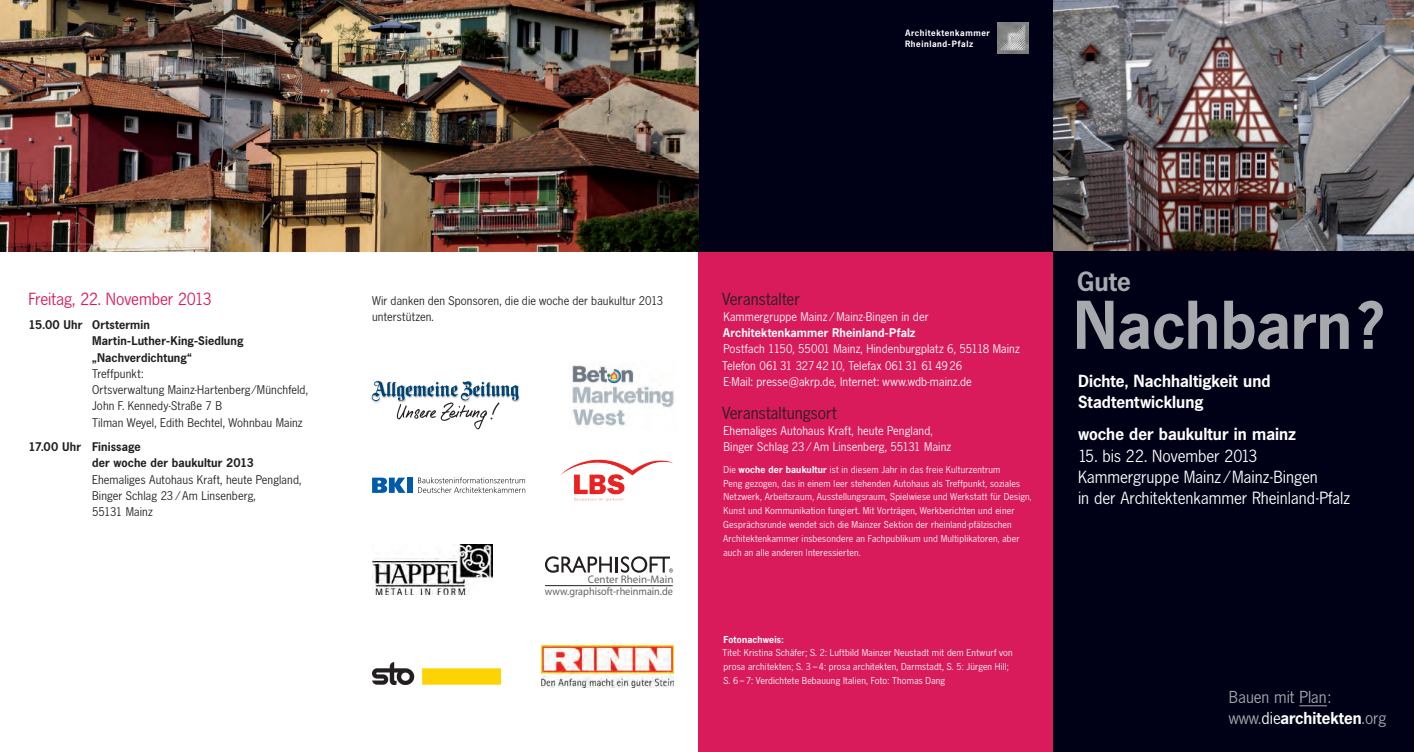
<style>
.page{position:relative;width:1414px;height:752px;background:#fff}
.page>*{position:absolute;margin:0;border:0;box-sizing:border-box;transform-origin:0 0}
.t1{font:700 68.75px "News Gothic BQ";color:#a8a9ad}
.t2{font:700 27.5px "News Gothic BQ";color:#a8a9ad}
.t3{font:17.5px/21.2px "News Gothic BQ";color:#fff}
.t4{font:700 17.5px/21.2px "News Gothic BQ";color:#fff}
.t5{font:17.5px "News Gothic BQ";color:#231f20}
.t6{font:17.5px "News Gothic BQ";color:#d91a5b}
.t7{font:17.25px/21px "News Gothic BQ";color:#a8a9ad}
.t8{font:12.5px/16.2px "News Gothic BQ";letter-spacing:.01em;color:#231f20}
.t9{font:12.5px/16.2px "News Gothic BQ";letter-spacing:.01em;color:#fff}
.t10{font:700 12.5px/16.2px "News Gothic BQ";letter-spacing:.01em;color:#231f20}
.t11{font:700 12.5px "News Gothic BQ";letter-spacing:.01em;color:#fff}
.t12{font:11px/12px "Myriad Pro";color:#636366;text-align:right}
.t13{font:10px/13.8px "News Gothic BQ";letter-spacing:.015em;color:#fff}
.t14{font:700 10px "News Gothic BQ";letter-spacing:.01em;color:#fff}
.t15{font:700 9.12px/11px "News Gothic BQ";letter-spacing:.06em;color:#fff}
.s1{font-weight:700}
.s2{color:#fff}
.s3{font-weight:700;color:#fff}
</style>
<div class="page">
<img style="left:1052px;top:0;width:362px;height:252px">
<div style="left:1052px;top:252px;width:362px;height:499px;background:#000117"></div>
<div style="left:698px;top:4px;width:354px;height:747px;background:#d91a5b"></div>
<div style="left:698px;top:0;width:354px;height:252px;background:#000117"></div>
<img style="left:0;top:0;width:698px;height:252px">
<svg style="left:1299px;top:705px;width:28px;height:1px"></svg>
<img style="left:997px;top:22px;width:31px;height:32px">
<svg style="left:371px;top:380px;width:148px;height:49px"></svg>
<svg style="left:372px;top:477px;width:33px;height:15px"></svg>
<div style="left:407px;top:477px;width:6px;height:15px;background:#015aaa"></div>
<svg style="left:418px;top:477px;width:107px;height:15px"></svg>
<img style="left:571px;top:365px;width:103px;height:63px">
<svg style="left:545px;top:556px;width:67px;height:16px"></svg>
<hr style="left:615px;top:556px;width:3px;height:16px;background:#231f20">
<svg style="left:621px;top:556px;width:52px;height:16px"></svg>
<hr style="left:545px;top:585px;width:128px;height:1px;background:#231f20">
<img style="left:372px;top:544px;width:120px;height:50px">
<img style="left:560px;top:459px;width:67px;height:16px">
<img style="left:541px;top:645px;width:132px;height:42px">
<img style="left:372px;top:662px;width:128px;height:22px">
<p class="t15" style="left:905px;top:27px;width:86px">Architektenkammer<br>Rheinland-Pfalz</p>
<h3 class="t6" style="left:28px;top:289px;width:185px">Freitag, 22. November 2013</h3>
<p class="t10" style="left:92px;top:316px;width:153px;text-indent:-64px">15.00 Uhr Ortstermin<br>Martin-Luther-King-Siedlung „Nachverdichtung“</p>
<p class="t8" style="left:92px;top:365px;width:217px">Treffpunkt:<br>Ortsverwaltung Mainz-Hartenberg/Münchfeld,<br>John F. Kennedy-Straße 7 B<br>Tilman Weyel, Edith Bechtel, Wohnbau Mainz</p>
<p class="t10" style="left:92px;top:438px;width:164px;text-indent:-64px">17.00 Uhr Finissage<br>der woche der baukultur 2013</p>
<p class="t8" style="left:92px;top:471px;width:211px">Ehemaliges Autohaus Kraft, heute Pengland,<br>Binger Schlag 23/Am Linsenberg,<br>55131 Mainz</p>
<p class="t8" style="left:372px;top:292px;width:293px;line-height:16.6px">Wir danken den Sponsoren, die die woche der baukultur 2013 unterstützen.</p>
<p class="t12" style="left:545px;top:573px;width:130px">Center Rhein-Main www.graphisoft-rheinmain.de</p>
<h3 class="t5" style="left:722px;top:289px;width:79px">Veranstalter</h3>
<p class="t9" style="left:723px;top:308px;width:207px">Kammergruppe Mainz /Mainz-Bingen in der</p>
<p class="t11" style="left:723px;top:325px;width:194px">Architektenkammer Rheinland-Pfalz</p>
<p class="t9" style="left:722px;top:341px;width:299px">Postfach 1150, 55001 Mainz, Hindenburgplatz 6, 55118 Mainz<br>Telefon 06131 3274210, Telefax 06131 614926<br>E-Mail: presse@akrp.de, Internet: www.wdb-mainz.de</p>
<h3 class="t5" style="left:722px;top:402px;width:116px">Veranstaltungsort</h3>
<p class="t9" style="left:723px;top:422px;width:229px">Ehemaliges Autohaus Kraft, heute Pengland,<br>Binger Schlag 23/Am Linsenberg, 55131 Mainz</p>
<p class="t13" style="left:723px;top:462px;width:310px">Die <span class="s1">woche der baukultur</span> ist in diesem Jahr in das freie Kulturzentrum<br>Peng gezogen, das in einem leer stehenden Autohaus als Treffpunkt, soziales Netzwerk, Arbeitsraum, Ausstellungsraum, Spielwiese und Werkstatt für Design, Kunst und Kommunikation fungiert. Mit Vorträgen, Werkberichten und einer Gesprächsrunde wendet sich die Mainzer Sektion der rheinland-pfälzischen Architektenkammer insbesondere an Fachpublikum und Multiplikatoren, aber auch an alle anderen Interessierten.</p>
<p class="t14" style="left:724px;top:633px;width:61px">Fotonachweis:</p>
<p class="t13" style="left:722px;top:646px;width:292px">Titel: Kristina Schäfer; S. 2: Luftbild Mainzer Neustadt mit dem Entwurf von prosa architekten; S. 3–4: prosa architekten, Darmstadt, S. 5: Jürgen Hill;<br>S. 6–7: Verdichtete Bebauung Italien, Foto: Thomas Dang</p>
<h2 class="t2" style="left:1077px;top:266px;width:55px">Gute</h2>
<h1 class="t1" style="left:1073px;top:285px;width:312px">Nachbarn?</h1>
<h3 class="t4" style="left:1078px;top:370px;width:194px">Dichte, Nachhaltigkeit und<br>Stadtentwicklung</h3>
<h3 class="t4" style="left:1078px;top:423px;width:220px">woche der baukultur in mainz</h3>
<h3 class="t3" style="left:1078px;top:445px;width:274px">15. bis 22. November 2013<br>Kammergruppe Mainz /Mainz-Bingen<br>in der Architektenkammer Rheinland-Pfalz</h3>
<h3 class="t7" style="left:1229px;top:686px;width:159px">Bauen mit Plan: www.<span class="s2">die</span><span class="s3">architekten</span>.org</h3>
</div>
